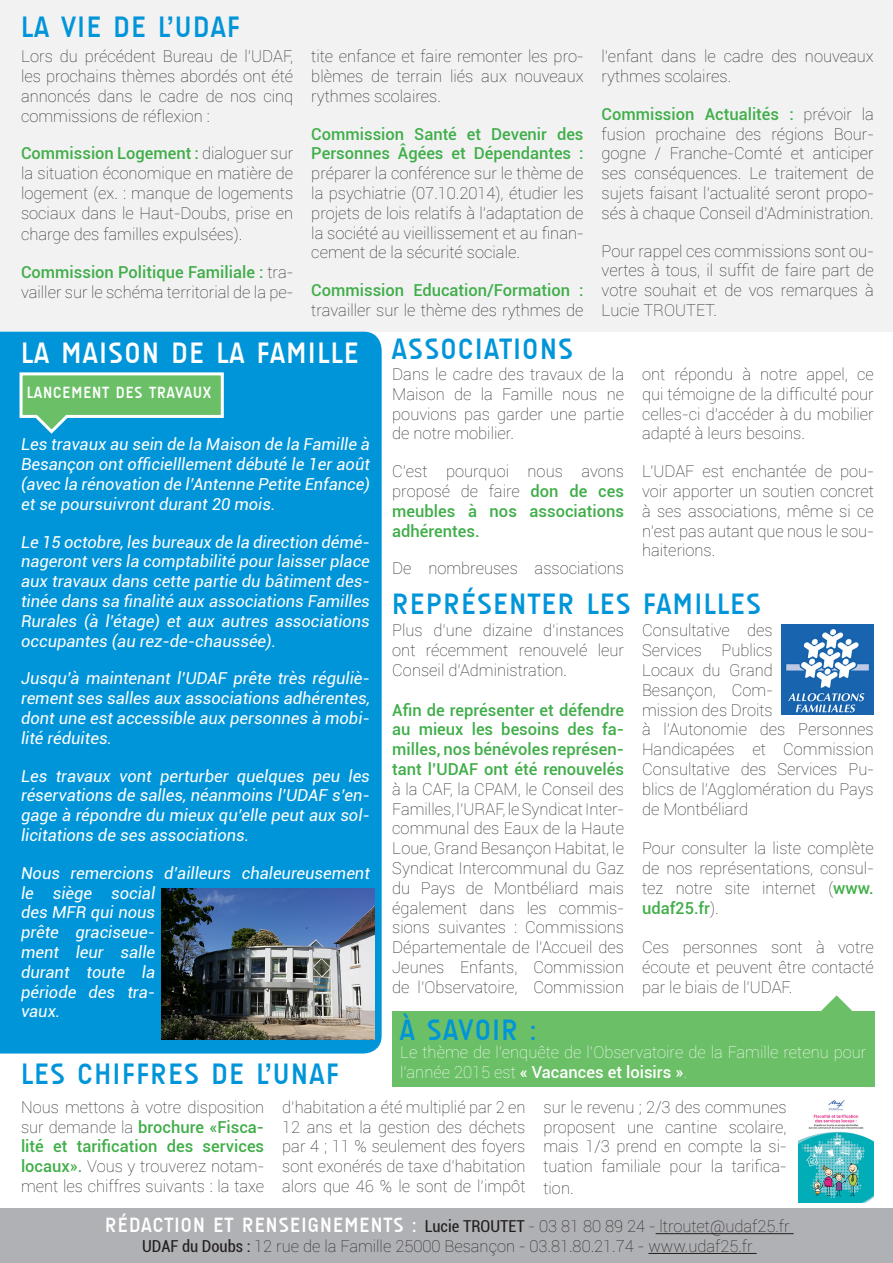
<style>
.page{position:relative;width:893px;height:1263px;background:#fff}
.page>*{position:absolute;margin:0;border:0;box-sizing:border-box;transform-origin:0 0}
.t1{font:700 30px "A Udimat";letter-spacing:.06em;color:#0095d9}
.t2{font:700 30px "A Udimat";letter-spacing:.06em;color:#fff}
.t3{font:100 16.5px/19.8px "Roboto";color:#231f20;text-align:justify}
.t4{font:italic 16.5px/19.8px "Roboto";color:#fff;text-align:justify}
.t5{font:100 16.5px/19.8px "Roboto";color:#fff}
.t6{font:500 16.5px/19.8px "Roboto";color:#40ae49;text-align:justify}
.t7{font:700 16.5px "A Udimat";letter-spacing:.06em;color:#fff}
.s1{font-weight:500;color:#40ae49}
.s2{font-weight:100;color:#231f20}
.s3{font-weight:500}
.s4{font-family:"A Udimat";font-weight:700;font-size:21px;color:#fff}
.s5{font-weight:400;font-stretch:condensed}
</style>
<div class="page">
<div style="left:0;top:0;width:893px;height:332px;background:#f2f2f3"></div>
<div style="left:0;top:332px;width:382px;height:721px;background:#0095d9"></div>
<div style="left:0;top:1209px;width:893px;height:54px;background:#b0b1b5"></div>
<hr style="left:656px;top:1233px;width:138px;height:1px;background:#231f20">
<hr style="left:648px;top:1253px;width:109px;height:1px;background:#231f20">
<svg style="left:18px;top:371px;width:207px;height:65px;background:#5cba99"></svg>
<img style="left:799px;top:1100px;width:75px;height:102px">
<div style="left:392px;top:1011px;width:483px;height:75px;background:#6bc067"></div>
<svg style="left:821px;top:995px;width:31px;height:16px"></svg>
<img style="left:781px;top:624px;width:93px;height:90px">
<img style="left:162px;top:889px;width:212px;height:151px">
<p class="t1" style="left:21px;top:10px;width:220px">LA VIE DE L’UDAF</p>
<p class="t3" style="left:21px;top:46px;width:274px">Lors du précédent Bureau de l’UDAF, les prochains thèmes abordés ont été annoncés dans le cadre de nos cinq commissions de réflexion :</p>
<p class="t3" style="left:21px;top:143px;width:274px"><span class="s1">Commission Logement :</span> dialoguer sur la situation économique en matière de logement (ex. : manque de logements sociaux dans le Haut-Doubs, prise en</p>
<p class="t3" style="left:21px;top:224px;width:223px">charge des familles expulsées).</p>
<p class="t3" style="left:21px;top:262px;width:274px"><span class="s1">Commission Politique Familiale :</span> tra&shy;vailler sur le schéma territorial de la pe-</p>
<p class="t3" style="left:311px;top:46px;width:274px">tite enfance et faire remonter les pro&shy;blèmes de terrain liés aux nouveaux rythmes scolaires.</p>
<p class="t3" style="left:311px;top:123px;width:274px"><span class="s1">Commission Santé et Devenir des Personnes Âgées et Dépendantes : </span>préparer la conférence sur le thème de la psychiatrie (07.10.2014), étudier les projets de lois relatifs à l’adaptation de la société au vieillissement et au finan&shy;cement de la sécurité sociale.</p>
<p class="t3" style="left:311px;top:280px;width:274px"><span class="s1">Commission Education/Formation : </span>travailler sur le thème des rythmes de</p>
<p class="t3" style="left:602px;top:46px;width:274px">l’enfant dans le cadre des nouveaux rythmes scolaires.</p>
<p class="t3" style="left:602px;top:103px;width:274px"><span class="s1">Commission Actualités :</span> prévoir la fusion prochaine des régions Bour&shy;gogne / Franche-Comté et anticiper ses conséquences. Le traitement de sujets faisant l’actualité seront propo&shy;sés à chaque Conseil d’Administration.</p>
<p class="t3" style="left:602px;top:240px;width:274px">Pour rappel ces commissions sont ou&shy;vertes à tous, il suffit de faire part de votre souhait et de vos remarques à Lucie TROUTET.</p>
<p class="t2" style="left:21px;top:336px;width:339px">LA MAISON DE LA FAMILLE</p>
<p class="t7" style="left:27px;top:383px;width:186px">LANCEMENT DES TRAVAUX</p>
<p class="t4" style="left:21px;top:434px;width:350px">Les travaux au sein de la Maison de la Famille à Besançon ont officielllement débuté le 1er août (avec la rénovation de l’Antenne Petite Enfance) et se poursuivront durant 20 mois.</p>
<p class="t4" style="left:21px;top:531px;width:350px">Le 15 octobre, les bureaux de la direction démé&shy;nageront vers la comptabilité pour laisser place aux travaux dans cette partie du bâtiment des&shy;tinée dans sa finalité aux associations Familles Rurales (à l’étage) et aux autres associations occupantes (au rez-de-chaussée).</p>
<p class="t4" style="left:21px;top:668px;width:350px">Jusqu’à maintenant l’UDAF prête très réguliè&shy;rement ses salles aux associations adhérentes, dont une est accessible aux personnes à mobi&shy;lité réduites.</p>
<p class="t4" style="left:21px;top:765px;width:350px">Les travaux vont perturber quelques peu les réservations de salles, néanmoins l’UDAF s’en&shy;gage à répondre du mieux qu’elle peut aux sol&shy;licitations de ses associations.</p>
<p class="t4" style="left:21px;top:862px;width:350px;text-align:left">Nous remercions d’ailleurs chaleureusement le siège social<br>des MFR qui nous<br>prête graciseue-<br>ment leur salle<br>durant toute la<br>période des tra-<br>vaux.</p>
<p class="t1" style="left:392px;top:332px;width:182px">ASSOCIATIONS</p>
<p class="t3" style="left:392px;top:364px;width:233px">Dans le cadre des travaux de la Maison de la Famille nous ne pouvions pas garder une partie de notre mobilier.</p>
<p class="t6" style="left:392px;top:461px;width:233px"><span class="s2">C’est pourquoi nous avons proposé de faire</span> don de ces meubles à nos associations adhérentes.</p>
<p class="t3" style="left:392px;top:558px;width:233px">De nombreuses associations</p>
<p class="t3" style="left:642px;top:364px;width:233px">ont répondu à notre appel, ce qui témoigne de la difficulté pour celles-ci d’accéder à du mobilier adapté à leurs besoins.</p>
<p class="t3" style="left:642px;top:461px;width:233px">L’UDAF est enchantée de pou&shy;voir apporter un soutien concret à ses associations, même si ce n’est pas autant que nous le sou&shy;haiterions.</p>
<p class="t1" style="left:392px;top:587px;width:370px">REPRÉSENTER LES FAMILLES</p>
<p class="t3" style="left:392px;top:620px;width:233px">Plus d’une dizaine d’instances ont récemment renouvelé leur Conseil d’Administration.</p>
<p class="t3" style="left:392px;top:699px;width:233px"><span class="s1">Afin de représenter et défendre au mieux les besoins des fa&shy;milles, nos bénévoles représen&shy;tant l’UDAF ont été renouvelés </span>à la CAF, la CPAM, le Conseil des Familles, l’URAF, le Syndicat Inter&shy;communal des Eaux de la Haute Loue, Grand Besançon Habitat, le Syndicat Intercommunal du Gaz du Pays de Montbéliard mais également dans les commis&shy;sions suivantes : Commissions Départementale de l’Accueil des Jeunes Enfants, Commission de l’Observatoire, Commission</p>
<p class="t3" style="left:642px;top:620px;width:233px;text-align:left">Consultative des<br>Services Publics<br>Locaux du Grand<br>Besançon, Com-<br>mission des Droits<br>à l’Autonomie des Personnes<br>Handicapées et Commission<br>Consultative des Services Pu&shy;blics de l’Agglomération du Pays de Montbéliard</p>
<p class="t3" style="left:642px;top:838px;width:233px">Pour consulter la liste complète de nos représentations, consul&shy;tez notre site internet (<span class="s1">www. udaf25.fr</span>).</p>
<p class="t3" style="left:642px;top:937px;width:233px">Ces personnes sont à votre écoute et peuvent être contacté par le biais de l’UDAF.</p>
<p class="t1" style="left:400px;top:1012px;width:137px">À SAVOIR :</p>
<p class="t5" style="left:400px;top:1041px;width:468px">Le thème de l’enquête de l’Observatoire de la Famille retenu pour l’année 2015 est <span class="s3">« Vacances et loisirs »</span>.</p>
<p class="t1" style="left:21px;top:1057px;width:319px">LES CHIFFRES DE L’UNAF</p>
<p class="t3" style="left:21px;top:1096px;width:245px">Nous mettons à votre disposition sur demande la <span class="s1">brochure «Fisca&shy;lité et tarification des services locaux».</span> Vous y trouverez notam&shy;ment les chiffres suivants : la taxe</p>
<p class="t3" style="left:282px;top:1096px;width:245px">d’habitation a été multiplié par 2 en 12 ans et la gestion des déchets par 4 ; 11 % seulement des foyers sont exonérés de taxe d’habitation alors que 46 % le sont de l’impôt</p>
<p class="t3" style="left:543px;top:1096px;width:245px">sur le revenu ; 2/3 des communes proposent une cantine scolaire, mais 1/3 prend en compte la si&shy;tuation familiale pour la tarifica-</p>
<p class="t3" style="left:543px;top:1177px;width:32px">tion.</p>
<p class="t3" style="left:105px;top:1216px;width:686px"><span class="s4">RÉDACTION ET RENSEIGNEMENTS :</span> <span class="s5">Lucie TROUTET</span> - 03 81 80 89 24 - ltroutet@udaf25.fr</p>
<p class="t3" style="left:142px;top:1236px;width:612px"><span class="s5">UDAF du Doubs :</span> 12 rue de la Famille 25000 Besançon - 03.81.80.21.74 - www.udaf25.fr</p>
</div>
